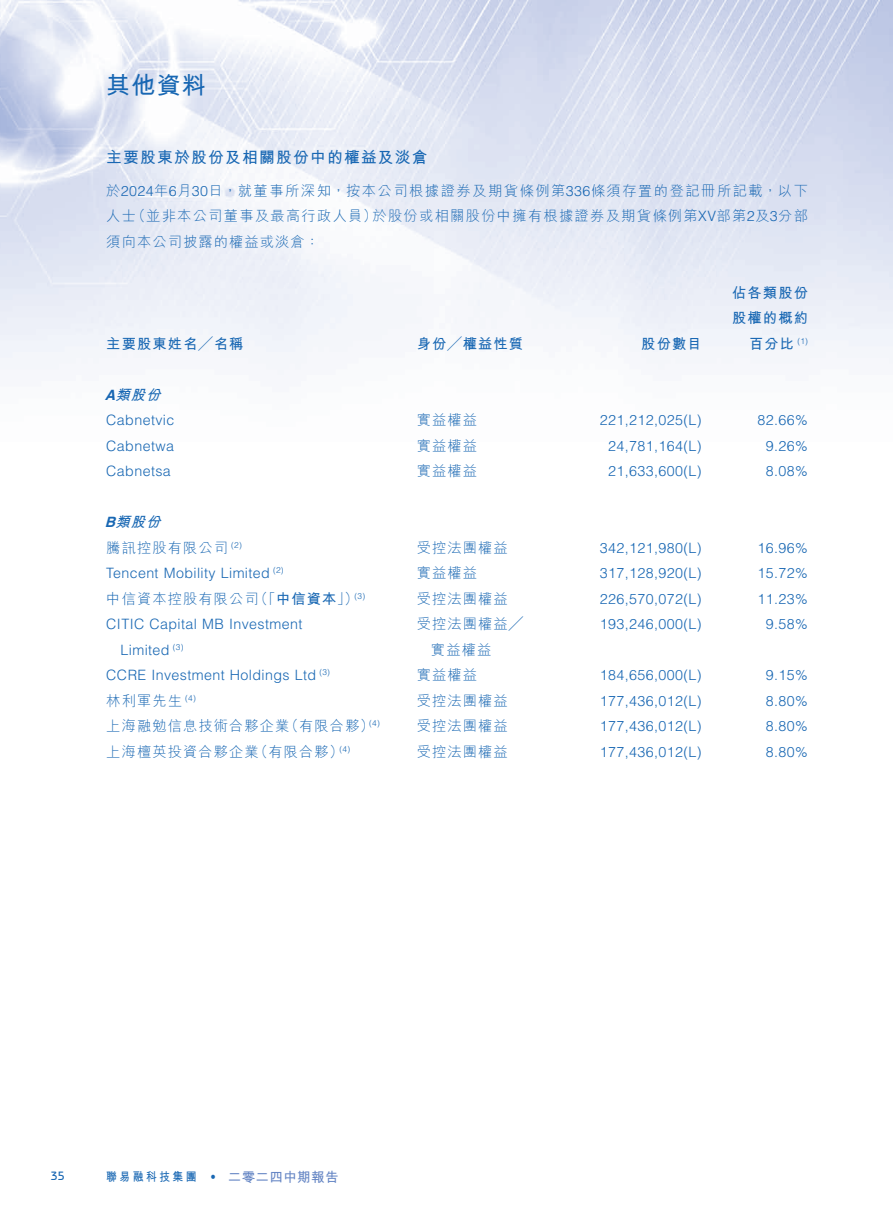
<style>
.page{position:relative;width:893px;height:1212px;background:#fff}
.page>*{position:absolute;margin:0;border:0;box-sizing:border-box;transform-origin:0 0}
.t1{font:700 24px "M Hei HK";color:#1867b3}
.t2{font:700 15.75px "M Hei HK";letter-spacing:.08em;color:#1867b3}
.t3{font:300 14.25px "Helvetica LT Std";letter-spacing:.03em;color:#1867b3}
.t4{font:300 14.25px/25.5px "M Hei HK";letter-spacing:.08em;color:#1867b3}
.t5{font:300 14.25px/25.5px "M Hei HK";letter-spacing:.105em;color:#1867b3;text-align:right}
.t6{font:700 14.25px/25.5px "M Hei HK";letter-spacing:.08em;color:#1867b3}
.t7{font:italic 700 14.25px "M Hei HK";color:#1867b3}
.t8{font:700 13.5px "M Hei HK";letter-spacing:.03em;color:#6485c4}
.t9{font:700 12px "M Hei HK";letter-spacing:.23em;color:#1867b3;scale:.9 1}
.t10{font:500 12px "Bauhaus Std";color:#1867b3}
.t11{font:300 12px "Frutiger LT Std";color:#1867b3;scale:.9 1}
.t12{font:300 8.25px "Helvetica LT Std";color:#1867b3}
.s1{font-family:"Helvetica LT Std"}
.s2{font-weight:700}
</style>
<div class="page">
<img style="left:0;top:0;width:893px;height:375px">
<h1 class="t1" style="left:106px;top:67px;width:101px">其他資料</h1>
<p class="t2" style="left:106px;top:146px;width:323px">主要股東於股份及相關股份中的權益及淡倉</p>
<p class="t5" style="left:106px;top:177px;width:703px">於<span class="s1">2024</span>年 月<span class="s1">6 30</span>日，就董事所深知，按本公司根據證券及期貨條例第<span class="s1">336</span>條須存置的登記冊所記載，以下於股份或相關股份中擁有根據證券及期貨條例第<span class="s1">XV</span>部第 及<span class="s1">2 3</span>分部</p>
<p class="t4" style="left:131px;top:203px;width:247px">（並非本公司董事及最高行政人員）</p>
<p class="t4" style="left:106px;top:203px;width:215px">人士<br>須向本公司披露的權益或淡倉：</p>
<p class="t6" style="left:106px;top:329px;width:139px">主要股東姓名╱名稱</p>
<p class="t6" style="left:417px;top:329px;width:108px">身份╱權益性質</p>
<p class="t6" style="left:641px;top:329px;width:62px">股份數目</p>
<p class="t6" style="left:732px;top:278px;width:77px">佔各類股份股權的概約</p>
<p class="t12" style="left:797px;top:336px;width:12px">(1)</p>
<p class="t6" style="left:749px;top:329px;width:46px">百分比</p>
<p class="t7" style="left:105px;top:384px;width:62px"><span class="s1">A</span>類股份</p>
<p class="t3" style="left:106px;top:411px;width:70px">Cabnetvic</p>
<p class="t4" style="left:417px;top:407px;width:62px">實益權益</p>
<p class="t3" style="left:600px;top:411px;width:103px">221,212,025 (L(</p>
<p class="t3" style="left:758px;top:411px;width:52px">82.66%</p>
<p class="t3" style="left:106px;top:437px;width:69px">Cabnetwa</p>
<p class="t4" style="left:417px;top:432px;width:62px">實益權益</p>
<p class="t3" style="left:608px;top:437px;width:95px">24,781,164 (L(</p>
<p class="t3" style="left:766px;top:437px;width:43px">9.26%</p>
<p class="t3" style="left:106px;top:462px;width:66px">Cabnetsa</p>
<p class="t7" style="left:105px;top:511px;width:62px"><span class="s1">B</span>類股份</p>
<p class="t4" style="left:417px;top:458px;width:62px">實益權益</p>
<p class="t3" style="left:608px;top:462px;width:95px">21,633,600 (L(</p>
<p class="t3" style="left:766px;top:462px;width:43px">8.08%</p>
<p class="t4" style="left:106px;top:534px;width:123px">騰訊控股有限公司</p>
<p class="t12" style="left:231px;top:540px;width:12px">( )2</p>
<p class="t4" style="left:417px;top:534px;width:93px">受控法團權益</p>
<p class="t3" style="left:600px;top:539px;width:103px">342,121,980 (L(</p>
<p class="t3" style="left:758px;top:539px;width:52px">16.96%</p>
<p class="t12" style="left:273px;top:565px;width:12px">( )2</p>
<p class="t3" style="left:106px;top:564px;width:165px">Tencent Mobility Limited</p>
<p class="t4" style="left:417px;top:560px;width:62px">實益權益</p>
<p class="t3" style="left:600px;top:564px;width:103px">317,128,920 (L(</p>
<p class="t3" style="left:758px;top:564px;width:52px">15.72%</p>
<p class="t4" style="left:254px;top:585px;width:106px">（「<span class="s2">中信資本</span>」）<sup>(</sup></p>
<p class="t4" style="left:106px;top:585px;width:154px">中信資本控股有限公司</p>
<p class="t3" style="left:106px;top:615px;width:198px">CITIC Capital MB Investment</p>
<p class="t12" style="left:173px;top:642px;width:12px">(3)</p>
<p class="t12" style="left:358px;top:591px;width:9px">)3</p>
<p class="t3" style="left:121px;top:641px;width:51px">Limited</p>
<p class="t4" style="left:417px;top:585px;width:93px">受控法團權益</p>
<p class="t3" style="left:600px;top:590px;width:103px">226,570,072 (L(</p>
<p class="t3" style="left:758px;top:590px;width:52px">11.23%</p>
<p class="t4" style="left:431px;top:611px;width:94px;text-indent:-14px">受控法團權益╱實益權益</p>
<p class="t3" style="left:766px;top:615px;width:43px">9.58%</p>
<p class="t3" style="left:600px;top:615px;width:103px">193,246,000 (L(</p>
<p class="t12" style="left:319px;top:667px;width:12px">( )3</p>
<p class="t3" style="left:106px;top:666px;width:211px">CCRE Investment Holdings Ltd</p>
<p class="t4" style="left:417px;top:662px;width:62px">實益權益</p>
<p class="t3" style="left:600px;top:666px;width:103px">184,656,000 (L(</p>
<p class="t3" style="left:766px;top:666px;width:43px">9.15%</p>
<p class="t4" style="left:106px;top:687px;width:77px">林利軍先生</p>
<p class="t12" style="left:185px;top:693px;width:12px">( )4</p>
<p class="t4" style="left:417px;top:687px;width:93px">受控法團權益</p>
<p class="t3" style="left:600px;top:692px;width:103px">177,436,012 (L(</p>
<p class="t3" style="left:766px;top:692px;width:43px">8.80%</p>
<p class="t4" style="left:106px;top:713px;width:185px">上海融勉信息技術合夥企業</p>
<p class="t4" style="left:285px;top:713px;width:91px">（有限合夥）<sup>(</sup></p>
<p class="t12" style="left:372px;top:718px;width:9px">)4</p>
<p class="t4" style="left:417px;top:713px;width:93px">受控法團權益</p>
<p class="t3" style="left:600px;top:717px;width:103px">177,436,012 (L(</p>
<p class="t3" style="left:766px;top:717px;width:43px">8.80%</p>
<p class="t4" style="left:106px;top:738px;width:154px">上海檀英投資合夥企業</p>
<p class="t4" style="left:254px;top:738px;width:91px">（有限合夥）<sup>(</sup></p>
<p class="t12" style="left:342px;top:744px;width:9px">)4</p>
<p class="t4" style="left:417px;top:738px;width:93px">受控法團權益</p>
<p class="t3" style="left:600px;top:743px;width:103px">177,436,012 (L(</p>
<p class="t3" style="left:766px;top:743px;width:43px">8.80%</p>
<p class="t10" style="left:51px;top:1169px;width:15px">35</p>
<p class="t9" style="left:106px;top:1168px;width:102px">聯易融科技集團</p>
<p class="t11" style="left:211px;top:1170px;width:8px">•</p>
<p class="t8" style="left:228px;top:1167px;width:112px">二零二四中期報告</p>
</div>
